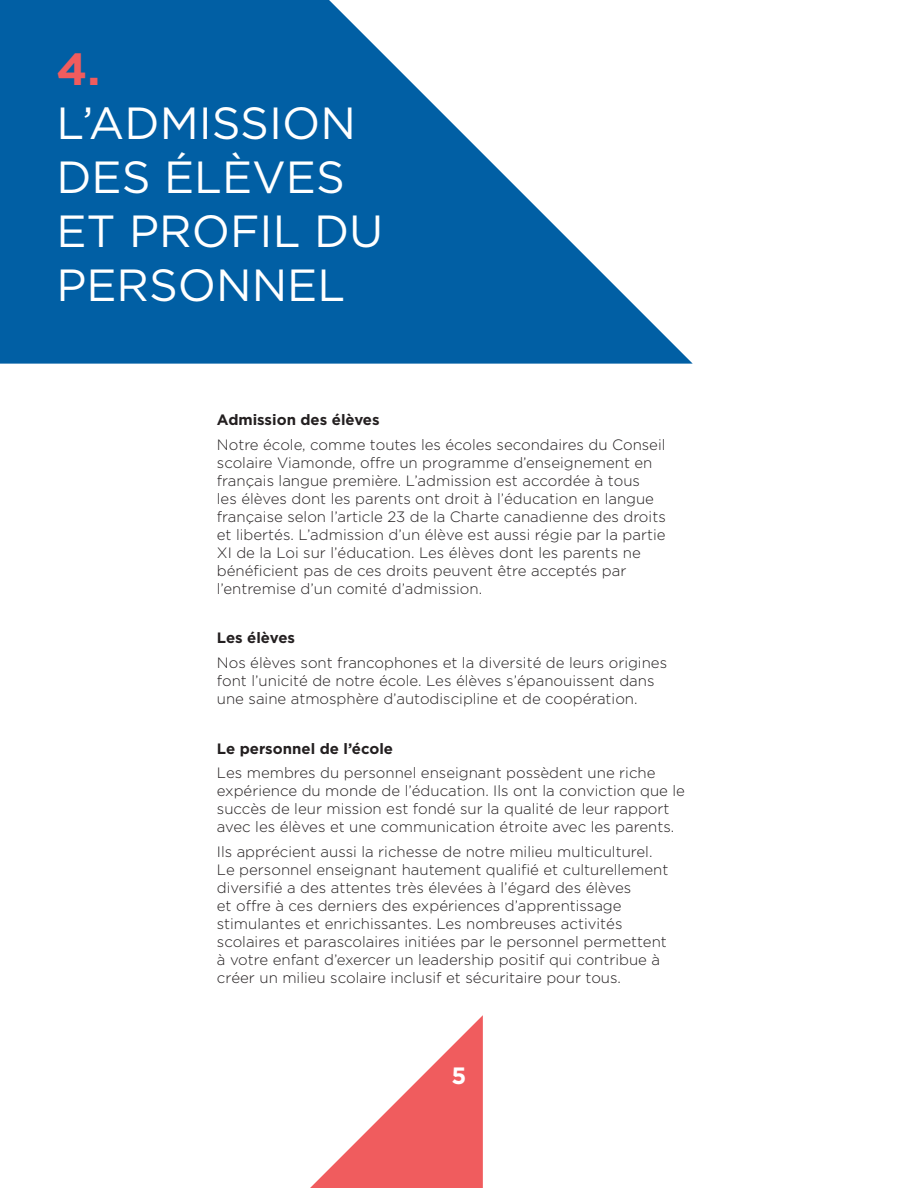
<style>
.page{position:relative;width:918px;height:1188px;background:#fff}
.page>*{position:absolute;margin:0;border:0;box-sizing:border-box;transform-origin:0 0}
.t1{font:45px/54px "Gotham";color:#fff}
.t2{font:700 45px "Gotham";color:#f05c5e}
.t3{font:700 23.55px "Gotham";color:#fff}
.t4{font:300 15px/18px "Gotham";color:#231f20}
.t5{font:700 15px "Gotham";color:#231f20}
</style>
<div class="page">
<svg style="left:310px;top:1015px;width:173px;height:173px"></svg>
<svg style="left:1px;top:0;width:692px;height:364px;fill:#015fa4"></svg>
<h1 class="t2" style="left:56px;top:39px;width:45px">4.</h1>
<h1 class="t1" style="left:56px;top:95px;width:328px">L’ADMISSION<br>DES ÉLÈVES<br>ET PROFIL DU<br>PERSONNEL</h1>
<p class="t5" style="left:217px;top:410px;width:164px">Admission des élèves</p>
<p class="t4" style="left:217px;top:435px;width:450px">Notre école, comme toutes les écoles secondaires du Conseil scolaire Viamonde, offre un programme d’enseignement en français langue première. L’admission est accordée à tous<br>les élèves dont les parents ont droit à l’éducation en langue française selon l’article 23 de la Charte canadienne des droits et libertés. L’admission d’un élève est aussi régie par la partie XI de la Loi sur l’éducation. Les élèves dont les parents ne bénéficient pas de ces droits peuvent être acceptés par l’entremise d’un comité d’admission.</p>
<p class="t5" style="left:217px;top:628px;width:80px">Les élèves</p>
<p class="t4" style="left:217px;top:654px;width:452px">Nos élèves sont francophones et la diversité de leurs origines font l’unicité de notre école. Les élèves s’épanouissent dans une saine atmosphère d’autodiscipline et de coopération.</p>
<p class="t5" style="left:217px;top:738px;width:178px">Le personnel de l’école</p>
<p class="t4" style="left:217px;top:764px;width:470px">Les membres du personnel enseignant possèdent une riche expérience du monde de l’éducation. Ils ont la conviction que le succès de leur mission est fondé sur la qualité de leur rapport avec les élèves et une communication étroite avec les parents.</p>
<p class="t4" style="left:217px;top:843px;width:453px">Ils apprécient aussi la richesse de notre milieu multiculturel.<br>Le personnel enseignant hautement qualifié et culturellement diversifié a des attentes très élevées à l’égard des élèves<br>et offre à ces derniers des expériences d’apprentissage stimulantes et enrichissantes. Les nombreuses activités scolaires et parascolaires initiées par le personnel permettent à votre enfant d’exercer un leadership positif qui contribue à créer un milieu scolaire inclusif et sécuritaire pour tous.</p>
<h2 class="t3" style="left:452px;top:1060px;width:16px">5</h2>
</div>
